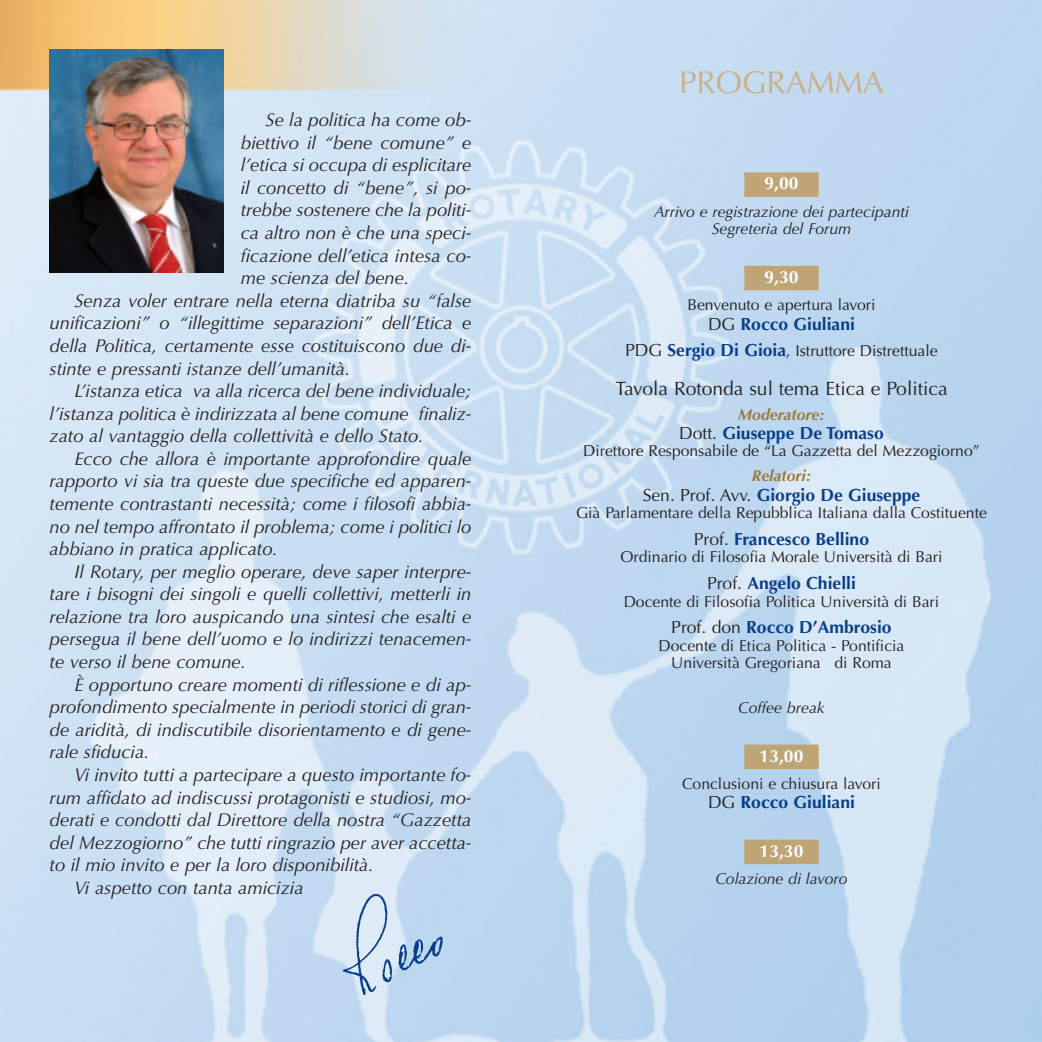
<style>
.page{position:relative;width:1042px;height:1042px;background:#fff}
.page>*{position:absolute;margin:0;border:0;box-sizing:border-box;transform-origin:0 0}
.t1{font:31.5px "Optima";color:#c9b189}
.t2{font:19.25px "Optima";color:#231f20}
.t3{font:italic 18.38px "Optima";color:#231f20}
.t4{font:700 17.5px "Optima";color:#083e89}
.t5{font:700 17.5px "Optima";color:#fff}
.t6{font:15.75px/17.5px "Optima";color:#231f20;text-align:center}
.t7{font:italic 15.75px/17.5px "Optima";color:#231f20;text-align:center}
.t8{font:italic 700 15.75px "Optima";color:#9d7a38}
.s1{font-weight:400;color:#231f20}
.s2{font-size:17.5px}
.s3{font-weight:700;font-size:17.5px;color:#083e89}
</style>
<div class="page">
<img style="left:0;top:0;width:1042px;height:1042px">
<div style="left:744px;top:172px;width:75px;height:25px;background:#bfa576"></div>
<div style="left:744px;top:266px;width:75px;height:24px;background:#bfa576"></div>
<div style="left:744px;top:744px;width:75px;height:25px;background:#bfa576"></div>
<div style="left:744px;top:839px;width:75px;height:25px;background:#bfa576"></div>
<img style="left:344px;top:895px;width:99px;height:99px">
<img style="left:50px;top:50px;width:173px;height:223px">
<p class="t3" style="left:266px;top:109px;width:207px">Se la politica ha come ob-</p>
<p class="t3" style="left:241px;top:132px;width:232px">biettivo il “bene comune” e</p>
<p class="t3" style="left:241px;top:154px;width:232px">l’etica si occupa di esplicitare</p>
<p class="t3" style="left:241px;top:177px;width:232px">il concetto di “bene”, si po-</p>
<p class="t3" style="left:241px;top:199px;width:232px">trebbe sostenere che la politi-</p>
<p class="t3" style="left:241px;top:222px;width:232px">ca altro non è che una speci-</p>
<p class="t3" style="left:241px;top:245px;width:232px">ficazione dell’etica intesa co-</p>
<p class="t3" style="left:241px;top:267px;width:170px">me scienza del bene.</p>
<p class="t3" style="left:74px;top:290px;width:398px">Senza voler entrare nella eterna diatriba su “false</p>
<p class="t3" style="left:50px;top:312px;width:423px">unificazioni” o “illegittime separazioni” dell’Etica e</p>
<p class="t3" style="left:50px;top:335px;width:423px">della Politica, certamente esse costituiscono due di-</p>
<p class="t3" style="left:50px;top:357px;width:302px">stinte e pressanti istanze dell’umanità.</p>
<p class="t3" style="left:74px;top:380px;width:398px">L’istanza etica va alla ricerca del bene individuale;</p>
<p class="t3" style="left:50px;top:403px;width:423px">l’istanza politica è indirizzata al bene comune finaliz-</p>
<p class="t3" style="left:50px;top:425px;width:375px">zato al vantaggio della collettività e dello Stato.</p>
<p class="t3" style="left:74px;top:448px;width:398px">Ecco che allora è importante approfondire quale</p>
<p class="t3" style="left:50px;top:470px;width:423px">rapporto vi sia tra queste due specifiche ed apparen-</p>
<p class="t3" style="left:50px;top:493px;width:423px">temente contrastanti necessità; come i filosofi abbia-</p>
<p class="t3" style="left:50px;top:515px;width:423px">no nel tempo affrontato il problema; come i politici lo</p>
<p class="t3" style="left:50px;top:538px;width:229px">abbiano in pratica applicato.</p>
<p class="t3" style="left:74px;top:561px;width:398px">Il Rotary, per meglio operare, deve saper interpre-</p>
<p class="t3" style="left:50px;top:583px;width:423px">tare i bisogni dei singoli e quelli collettivi, metterli in</p>
<p class="t3" style="left:50px;top:606px;width:423px">relazione tra loro auspicando una sintesi che esalti e</p>
<p class="t3" style="left:50px;top:628px;width:423px">persegua il bene dell’uomo e lo indirizzi tenacemen-</p>
<p class="t3" style="left:50px;top:651px;width:198px">te verso il bene comune.</p>
<p class="t3" style="left:74px;top:674px;width:398px">È opportuno creare momenti di riflessione e di ap-</p>
<p class="t3" style="left:50px;top:696px;width:423px">profondimento specialmente in periodi storici di gran-</p>
<p class="t3" style="left:50px;top:719px;width:423px">de aridità, di indiscutibile disorientamento e di gene-</p>
<p class="t3" style="left:50px;top:741px;width:101px">rale sfiducia.</p>
<p class="t3" style="left:74px;top:764px;width:398px">Vi invito tutti a partecipare a questo importante fo-</p>
<p class="t3" style="left:50px;top:786px;width:423px">rum affidato ad indiscussi protagonisti e studiosi, mo-</p>
<p class="t3" style="left:50px;top:809px;width:423px">derati e condotti dal Direttore della nostra “Gazzetta</p>
<p class="t3" style="left:50px;top:832px;width:423px">del Mezzogiorno” che tutti ringrazio per aver accetta-</p>
<p class="t3" style="left:50px;top:854px;width:325px">to il mio invito e per la loro disponibilità.</p>
<p class="t3" style="left:74px;top:877px;width:231px">Vi aspetto con tanta amicizia</p>
<h1 class="t1" style="left:679px;top:64px;width:206px">PROGRAMMA</h1>
<p class="t5" style="left:764px;top:173px;width:36px">9,00</p>
<p class="t7" style="left:654px;top:203px;width:256px">Arrivo e registrazione dei partecipanti<br>Segreteria del Forum</p>
<p class="t5" style="left:764px;top:267px;width:36px">9,30</p>
<p class="t6" style="left:687px;top:296px;width:190px">Benvenuto e apertura lavori</p>
<p class="t4" style="left:708px;top:313px;width:148px"><span class="s1">DG</span> Rocco Giuliani</p>
<p class="t6" style="left:625px;top:342px;width:314px"><span class="s2">PDG</span> <span class="s3">Sergio Di Gioia</span>, Istruttore Distrettuale</p>
<p class="t2" style="left:615px;top:377px;width:334px">Tavola Rotonda sul tema Etica e Politica</p>
<p class="t8" style="left:738px;top:405px;width:88px">Moderatore:</p>
<p class="t4" style="left:679px;top:423px;width:206px"><span class="s1">Dott.</span> Giuseppe De Tomaso</p>
<p class="t6" style="left:583px;top:442px;width:398px">Direttore Responsabile de “La Gazzetta del Mezzogiorno”</p>
<p class="t8" style="left:752px;top:467px;width:61px">Relatori:</p>
<p class="t4" style="left:643px;top:484px;width:279px"><span class="s1">Sen. Prof. Avv.</span> Giorgio De Giuseppe</p>
<p class="t6" style="left:576px;top:504px;width:412px">Già Parlamentare della Repubblica Italiana dalla Costituente</p>
<p class="t4" style="left:694px;top:529px;width:177px"><span class="s1">Prof.</span> Francesco Bellino</p>
<p class="t6" style="left:620px;top:548px;width:324px">Ordinario di Filosofia Morale Università di Bari</p>
<p class="t4" style="left:707px;top:573px;width:150px"><span class="s1">Prof.</span> Angelo Chielli</p>
<p class="t6" style="left:624px;top:593px;width:317px">Docente di Filosofia Politica Università di Bari</p>
<p class="t4" style="left:671px;top:617px;width:222px"><span class="s1">Prof. don</span> Rocco D’Ambrosio</p>
<p class="t6" style="left:658px;top:637px;width:247px">Docente di Etica Politica - Pontificia<br>Università Gregoriana di Roma</p>
<p class="t7" style="left:738px;top:699px;width:88px">Coffee break</p>
<p class="t5" style="left:759px;top:745px;width:45px">13,00</p>
<p class="t6" style="left:682px;top:775px;width:200px">Conclusioni e chiusura lavori</p>
<p class="t4" style="left:708px;top:792px;width:148px"><span class="s1">DG</span> Rocco Giuliani</p>
<p class="t5" style="left:759px;top:840px;width:45px">13,30</p>
<p class="t7" style="left:715px;top:870px;width:134px">Colazione di lavoro</p>
</div>
